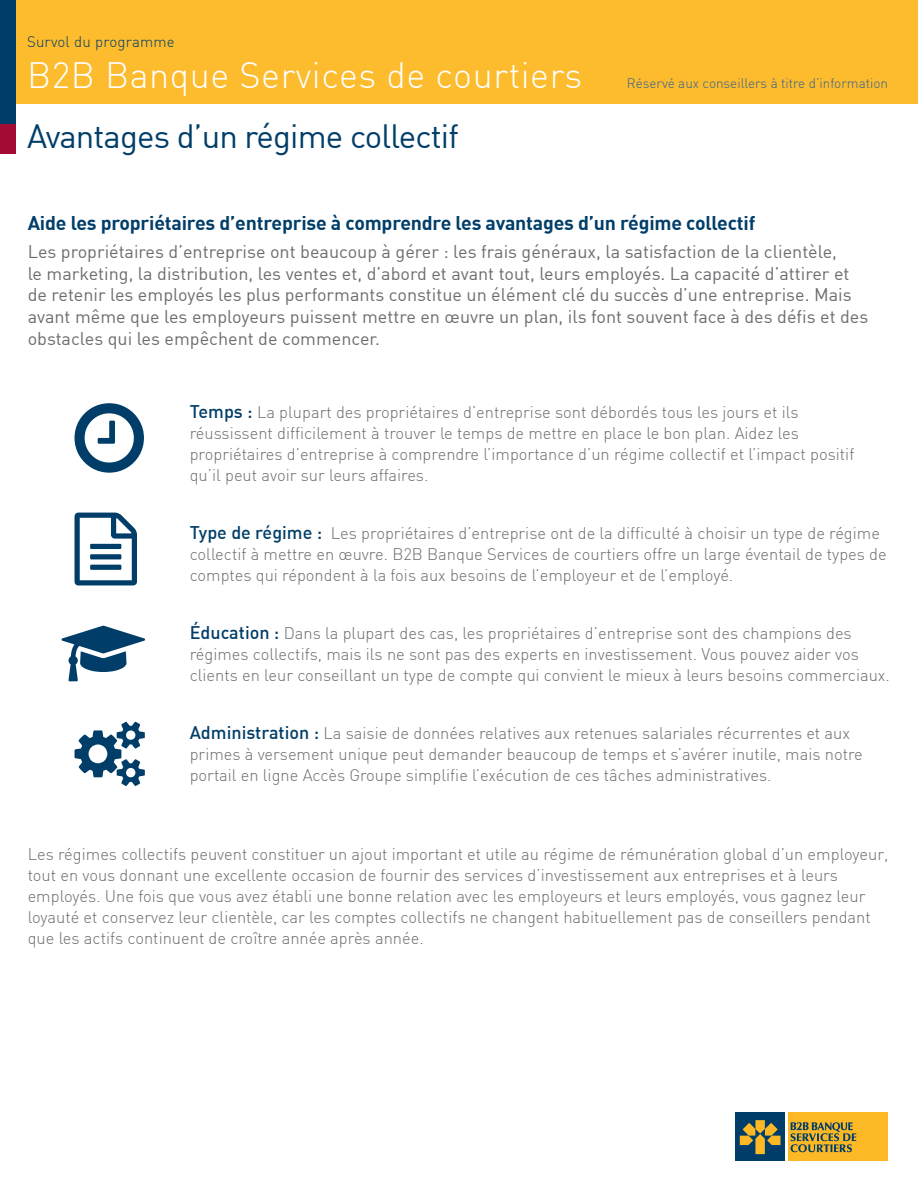
<style>
.page{position:relative;width:918px;height:1188px;background:#fff}
.page>*{position:absolute;margin:0;border:0;box-sizing:border-box;transform-origin:0 0}
.HEADING_-_Main{font:300 36px "DIN";letter-spacing:.015em;color:#fff}
.HEADING_-_Subheading{font:33px "DIN";letter-spacing:-.025em;color:#003e69}
.COPY_-_Subheader__11{font:700 19.5px "DIN";letter-spacing:-.01em;color:#003e69}
.COPY_-_Intro__12pt{font:18px/21.6px "DIN";color:#6c6d70}
.COPY_-_Body__11pt__L{font:300 16.5px/21px "DIN";color:#6c6d70}
.HEADING_-_Sell_Sheet{font:300 15px "DIN";letter-spacing:.015em;color:#003e69}
.HEADING_-_For_adviso{font:300 13.5px "DIN";color:#37638a}
.s1{font-weight:500;font-size:18px;color:#003e69}
</style>
<div class="page">
<div style="left:0;top:0;width:16px;height:153px;background:#a30a34"></div>
<div style="left:0;top:0;width:918px;height:104px;background:#fdbb2e"></div>
<div style="left:0;top:0;width:15px;height:123px;background:#003e69"></div>
<div style="left:735px;top:1112px;width:50px;height:49px;background:#003e69"></div>
<svg style="left:740px;top:1120px;width:41px;height:34px"></svg>
<div style="left:788px;top:1112px;width:100px;height:49px;background:#fcb825"></div>
<svg style="left:791px;top:1122px;width:66px;height:30px"></svg>
<p class="HEADING_-_Sell_Sheet" style="left:27px;top:33px;width:149px">Survol du programme</p>
<p class="HEADING_-_Main" style="left:27px;top:53px;width:557px">B2B Banque Services de courtiers</p>
<p class="HEADING_-_Subheading" style="left:27px;top:115px;width:433px">Avantages d’un régime collectif</p>
<p class="HEADING_-_For_adviso" style="left:627px;top:75px;width:263px">Réservé aux conseillers à titre d’information</p>
<p class="COPY_-_Subheader__11" style="left:28px;top:210px;width:729px">Aide les propriétaires d’entreprise à comprendre les avantages d’un régime collectif</p>
<p class="COPY_-_Intro__12pt" style="left:28px;top:241px;width:842px">Les propriétaires d’entreprise ont beaucoup à gérer : les frais généraux, la satisfaction de la clientèle,<br>le marketing, la distribution, les ventes et, d’abord et avant tout, leurs employés. La capacité d’attirer et de retenir les employés les plus performants constitue un élément clé du succès d’une entreprise. Mais avant même que les employeurs puissent mettre en œuvre un plan, ils font souvent face à des défis et des obstacles qui les empêchent de commencer.</p>
<p class="COPY_-_Body__11pt__L" style="left:190px;top:401px;width:666px"><span class="s1">Temps :</span> La plupart des propriétaires d’entreprise sont débordés tous les jours et ils réussissent difficilement à trouver le temps de mettre en place le bon plan. Aidez les propriétaires d’entreprise à comprendre l’importance d’un régime collectif et l’impact positif qu’il peut avoir sur leurs affaires.</p>
<p class="COPY_-_Body__11pt__L" style="left:190px;top:522px;width:699px"><span class="s1">Type de régime :</span> Les propriétaires d’entreprise ont de la difficulté à choisir un type de régime collectif à mettre en œuvre. B2B Banque Services de courtiers offre un large éventail de types de comptes qui répondent à la fois aux besoins de l’employeur et de l’employé.</p>
<p class="COPY_-_Body__11pt__L" style="left:190px;top:622px;width:702px"><span class="s1">Éducation :</span> Dans la plupart des cas, les propriétaires d’entreprise sont des champions des régimes collectifs, mais ils ne sont pas des experts en investissement. Vous pouvez aider vos clients en leur conseillant un type de compte qui convient le mieux à leurs besoins commerciaux.</p>
<p class="COPY_-_Body__11pt__L" style="left:190px;top:723px;width:675px"><span class="s1">Administration :</span> La saisie de données relatives aux retenues salariales récurrentes et aux primes à versement unique peut demander beaucoup de temps et s’avérer inutile, mais notre portail en ligne Accès Groupe simplifie l’exécution de ces tâches administratives.</p>
<p class="COPY_-_Body__11pt__L" style="left:28px;top:844px;width:862px">Les régimes collectifs peuvent constituer un ajout important et utile au régime de rémunération global d’un employeur, tout en vous donnant une excellente occasion de fournir des services d’investissement aux entreprises et à leurs employés. Une fois que vous avez établi une bonne relation avec les employeurs et leurs employés, vous gagnez leur loyauté et conservez leur clientèle, car les comptes collectifs ne changent habituellement pas de conseillers pendant que les actifs continuent de croître année après année.</p>
</div>
